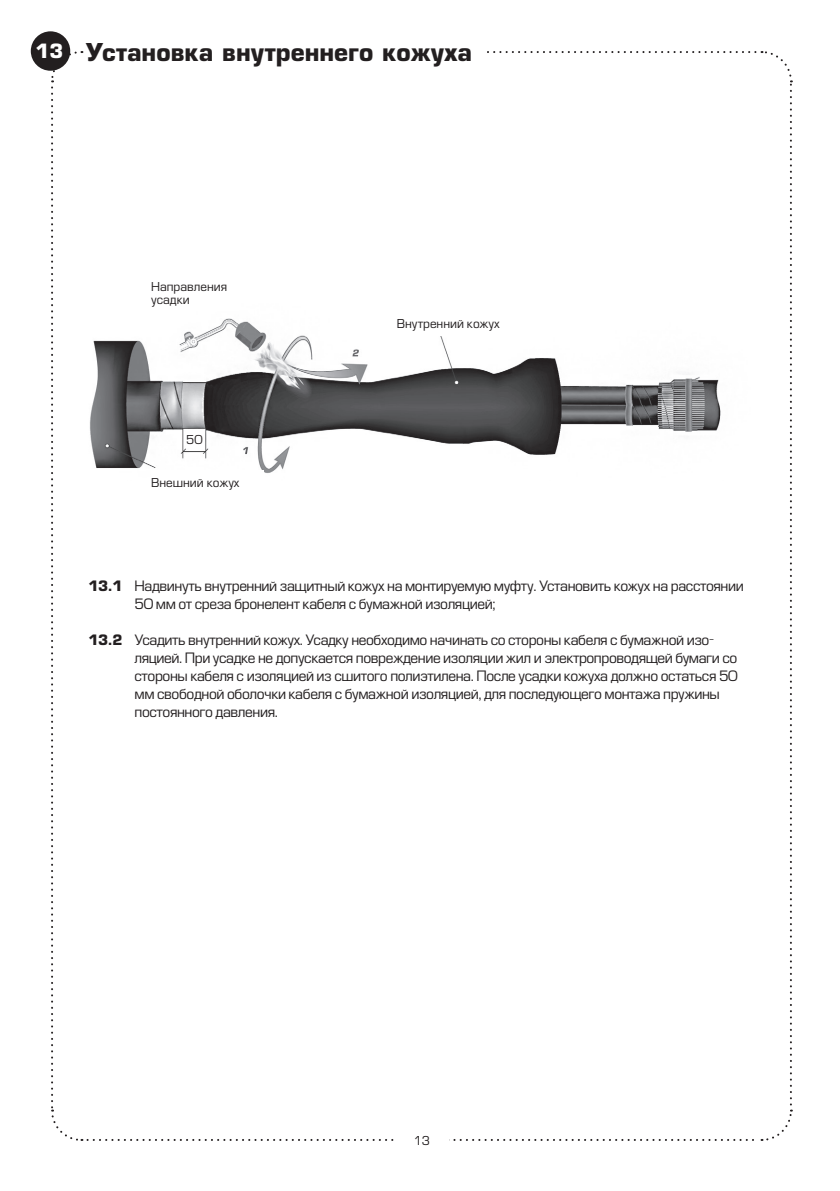
<style>
.page{position:relative;width:840px;height:1191px;background:#fff}
.page>*{position:absolute;margin:0;border:0;box-sizing:border-box;transform-origin:0 0}
.t1{font:700 24px "Europe";color:#231f20}
.t2{font:14px/18px "Europe";letter-spacing:-.03em;color:#231f20}
.t3{font:12px/13.2px "Europe";color:#231f20}
.s1{font-size:19.2px;color:#fff}
.s2{font-weight:700}
</style>
<div class="page">
<div style="left:31px;top:31px;width:39px;height:40px;background:#231f20;border-radius:50%"></div>
<img style="left:90px;top:318px;width:631px;height:155px">
<div style="left:396px;top:311px;width:113px;height:25px;background:#fff"></div>
<div style="left:151px;top:470px;width:113px;height:25px;background:#fff"></div>
<div style="left:186px;top:430px;width:18px;height:18px;background:#fff"></div>
<h1 class="t1" style="left:35px;top:38px;width:438px"><span class="s1">13</span> Установка внутреннего кожуха</h1>
<p class="t3" style="left:151px;top:280px;width:78px">Направления усадки</p>
<p class="t3" style="left:186px;top:433px;width:18px">50</p>
<p class="t3" style="left:151px;top:476px;width:90px">Внешний кожух</p>
<p class="t3" style="left:396px;top:317px;width:105px">Внутренний кожух</p>
<p class="t2" style="left:134px;top:577px;width:610px;text-indent:-46px"><span class="s2">13.1</span> Надвинуть внутренний защитный кожух на монтируемую муфту. Установить кожух на расстоянии<br>50 мм от среза бронелент кабеля с бумажной изоляцией;</p>
<p class="t2" style="left:134px;top:631px;width:604px;text-indent:-46px"><span class="s2">13.2</span> Усадить внутренний кожух. Усадку необходимо начинать со стороны кабеля с бумажной изо&shy;ляцией. При усадке не допускается повреждение изоляции жил и электропроводящей бумаги со стороны кабеля с изоляцией из сшитого полиэтилена. После усадки кожуха должно остаться 50 мм свободной оболочки кабеля с бумажной изоляцией, для последующего монтажа пружины постоянного давления.</p>
<p class="t3" style="left:413px;top:1133px;width:18px">13</p>
</div>
